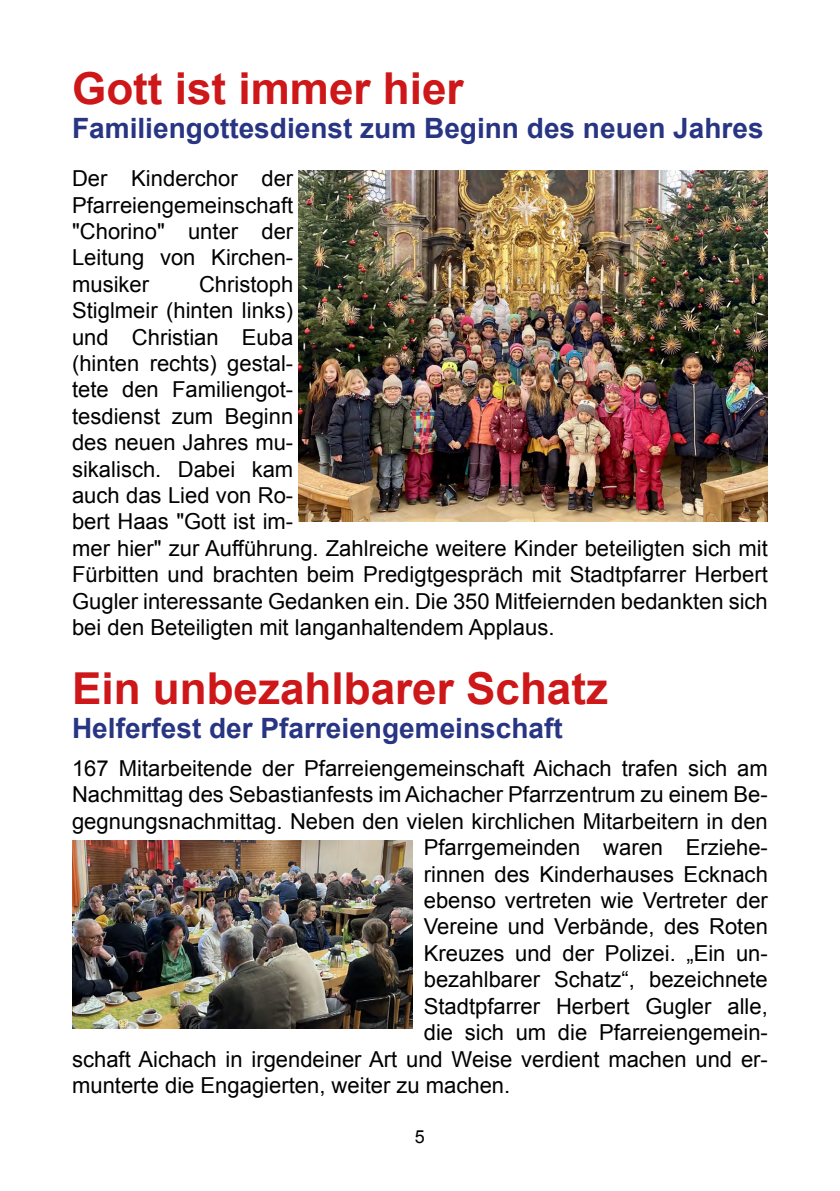
<style>
.page{position:relative;width:840px;height:1191px;background:#fff}
.page>*{position:absolute;margin:0;border:0;box-sizing:border-box;transform-origin:0 0}
.t1{font:700 44px "Arial";color:#cd1719}
.t2{font:700 28px "Arial";color:#283583}
.t3{font:22px/26.4px "Arial";color:#000;text-align:justify}
.t4{font:18px "Arial";color:#000}
</style>
<div class="page">
<img style="left:299px;top:170px;width:468px;height:351px">
<img style="left:72px;top:840px;width:340px;height:188px">
<h1 class="t1" style="left:72px;top:60px;width:393px">Gott ist immer hier</h1>
<p class="t2" style="left:72px;top:109px;width:692px">Familiengottesdienst zum Beginn des neuen Jahres</p>
<p class="t3" style="left:72px;top:165px;width:223px">Der Kinderchor der Pfarreiengemeinschaft "Chorino" unter der Leitung von Kirchen&shy;musiker</p>
<p class="t3" style="left:72px;top:271px;width:697px;text-align:left;text-indent:127px">Christoph<br>Stiglmeir (hinten links)<br>und Christian Euba<br>(hinten rechts) gestal-<br>tete den Familiengot-<br>tesdienst zum Beginn<br>des neuen Jahres mu-<br>sikalisch. Dabei kam<br>auch das Lied von Ro-<br>bert Haas "Gott ist im-<br>mer hier" zur Aufführung. Zahlreiche weitere Kinder beteiligten sich mit Fürbitten und brachten beim Predigtgespräch mit Stadtpfarrer Herbert Gugler interessante Gedanken ein. Die 350 Mitfeiernden bedankten sich bei den Beteiligten mit langanhaltendem Applaus.</p>
<h1 class="t1" style="left:72px;top:659px;width:537px">Ein unbezahlbarer Schatz</h1>
<p class="t2" style="left:72px;top:709px;width:492px">Helferfest der Pfarreiengemeinschaft</p>
<p class="t3" style="left:72px;top:755px;width:697px">167 Mitarbeitende der Pfarreiengemeinschaft Aichach trafen sich am</p>
<p class="t3" style="left:72px;top:781px;width:697px">Nachmittag des Sebastianfests im Aichacher Pfarrzentrum zu einem Be-</p>
<p class="t3" style="left:72px;top:808px;width:697px">gegnungsnachmittag. Neben den vielen kirchlichen Mitarbeitern in den</p>
<p class="t3" style="left:423px;top:834px;width:345px">Pfarrgemeinden waren Erziehe-</p>
<p class="t3" style="left:423px;top:861px;width:345px">rinnen des Kinderhauses Ecknach</p>
<p class="t3" style="left:423px;top:887px;width:345px">ebenso vertreten wie Vertreter der</p>
<p class="t3" style="left:423px;top:913px;width:345px">Vereine und Verbände, des Roten</p>
<p class="t3" style="left:423px;top:940px;width:345px">Kreuzes und der Polizei. „Ein un-</p>
<p class="t3" style="left:423px;top:966px;width:345px">bezahlbarer Schatz“, bezeichnete</p>
<p class="t3" style="left:423px;top:993px;width:345px">Stadtpfarrer Herbert Gugler alle,</p>
<p class="t3" style="left:423px;top:1019px;width:345px">die sich um die Pfarreiengemein-</p>
<p class="t3" style="left:72px;top:1045px;width:697px">schaft Aichach in irgendeiner Art und Weise verdient machen und er-</p>
<p class="t3" style="left:72px;top:1072px;width:439px">munterte die Engagierten, weiter zu machen.</p>
<p class="t4" style="left:415px;top:1125px;width:12px">5</p>
</div>
